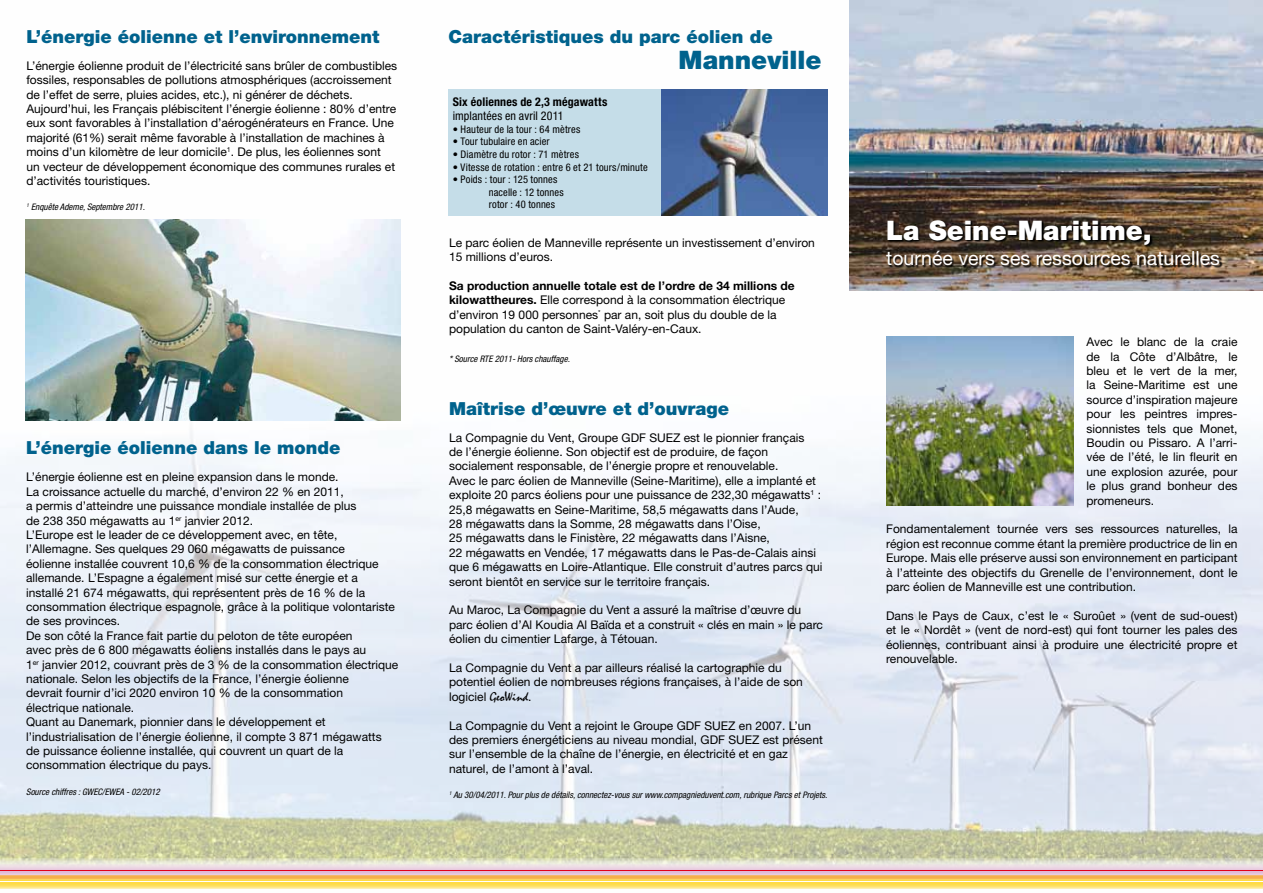
<style>
.page{position:relative;width:1263px;height:893px;background:#fff}
.page>*{position:absolute;margin:0;border:0;box-sizing:border-box;transform-origin:0 0}
.t1{font:900 27px "Helvetica Neue";color:#fff}
.t2{font:900 25.5px "Helvetica Neue";color:#00628d}
.t3{font:19.5px "Helvetica Neue";color:#fff}
.t4{font:900 18px "Helvetica Neue";color:#00628d}
.t5{font:12px/14.4px "Helvetica Neue";color:#000}
.t6{font:700 condensed 12px "Helvetica Neue";letter-spacing:.015em;color:#000}
.t7{font:condensed 12px "Helvetica Neue";letter-spacing:.01em;color:#000}
.t8{font:condensed 10.5px/12.6px "Helvetica Neue";letter-spacing:.015em;color:#000}
.t9{font:italic condensed 9px "Helvetica Neue";color:#000}
.s1{font-weight:700}
.s2{font-family:"Mistral";font-size:13.5px}
</style>
<div class="page">
<img style="left:0;top:89px;width:1263px;height:769px">
<img style="left:661px;top:89px;width:167px;height:127px">
<img style="left:26px;top:220px;width:374px;height:201px">
<svg style="left:0;top:858px;width:1263px;height:3px;background:#d6d8ba"></svg>
<svg style="left:0;top:882px;width:1263px;height:7px;background:#fee169"></svg>
<svg style="left:0;top:861px;width:1263px;height:20px;background:#ebd6c9"></svg>
<svg style="left:0;top:874px;width:1263px;height:5px;background:#f2b770"></svg>
<hr style="left:0;top:870px;width:1263px;height:1px;background:#e2001a">
<div style="left:449px;top:89px;width:212px;height:127px;background:#c5dde8"></div>
<img style="left:849px;top:0;width:414px;height:290px">
<svg style="left:887px;top:220px;width:335px;height:48px;background:#453728"></svg>
<img style="left:886px;top:337px;width:188px;height:169px">
<h3 class="t4" style="left:26px;top:26px;width:355px">L’énergie éolienne et l’environnement</h3>
<p class="t5" style="left:26px;top:58px;width:372px">L’énergie éolienne produit de l’électricité sans brûler de combustibles fossiles, responsables de pollutions atmosphériques (accroissement de l’effet de serre, pluies acides, etc.), ni générer de déchets.<br>Aujourd’hui, les Français plébiscitent l’énergie éolienne : 80% d’entre eux sont favorables à l’installation d’aérogénérateurs en France. Une majorité (61%) serait même favorable à l’installation de machines à moins d’un kilomètre de leur domicile<sup>1</sup>. De plus, les éoliennes sont<br>un vecteur de développement économique des communes rurales et d’activités touristiques.</p>
<p class="t9" style="left:26px;top:202px;width:120px"><sup>1</sup> Enquête Ademe, Septembre 2011.</p>
<h3 class="t4" style="left:26px;top:437px;width:316px">L’énergie éolienne dans le monde</h3>
<p class="t5" style="left:26px;top:470px;width:374px">L’énergie éolienne est en pleine expansion dans le monde.<br>La croissance actuelle du marché, d’environ 22 % en 2011,<br>a permis d’atteindre une puissance mondiale installée de plus<br>de 238 350 mégawatts au 1<sup>er</sup> janvier 2012.<br>L’Europe est le leader de ce développement avec, en tête, l’Allemagne. Ses quelques 29 060 mégawatts de puissance<br>éolienne installée couvrent 10,6 % de la consommation électrique allemande. L’Espagne a également misé sur cette énergie et a<br>installé 21 674 mégawatts, qui représentent près de 16 % de la consommation électrique espagnole, grâce à la politique volontariste de ses provinces.<br>De son côté la France fait partie du peloton de tête européen<br>avec près de 6 800 mégawatts éoliens installés dans le pays au<br>1<sup>er</sup> janvier 2012, couvrant près de 3 % de la consommation électrique nationale. Selon les objectifs de la France, l’énergie éolienne<br>devrait fournir d’ici 2020 environ 10 % de la consommation électrique nationale.<br>Quant au Danemark, pionnier dans le développement et l’industrialisation de l’énergie éolienne, il compte 3 871 mégawatts<br>de puissance éolienne installée, qui couvrent un quart de la consommation électrique du pays.</p>
<p class="t9" style="left:26px;top:786px;width:135px">Source chiffres : GWEC/EWEA - 02/2012</p>
<h3 class="t4" style="left:449px;top:26px;width:326px">Caractéristiques du parc éolien de</h3>
<h2 class="t2" style="left:679px;top:44px;width:145px">Manneville</h2>
<p class="t6" style="left:453px;top:94px;width:156px">Six éoliennes de 2,3 mégawatts</p>
<p class="t7" style="left:453px;top:109px;width:112px">implantées en avril 2011</p>
<p class="t8" style="left:453px;top:123px;width:129px">• Hauteur de la tour : 64 mètres</p>
<p class="t8" style="left:453px;top:135px;width:98px">• Tour tubulaire en acier</p>
<p class="t8" style="left:453px;top:148px;width:128px">• Diamètre du rotor : 71 mètres</p>
<p class="t8" style="left:453px;top:161px;width:196px">• Vitesse de rotation : entre 6 et 21 tours/minute</p>
<p class="t8" style="left:489px;top:173px;width:76px;text-indent:-36px">• Poids : tour : 125 tonnes nacelle : 12 tonnes rotor : 40 tonnes</p>
<p class="t5" style="left:449px;top:235px;width:367px">Le parc éolien de Manneville représente un investissement d’environ<br>15 millions d’euros.</p>
<p class="t5" style="left:449px;top:278px;width:347px"><span class="s1">Sa production annuelle totale est de l’ordre de 34 millions de kilowattheures.</span> Elle correspond à la consommation électrique d’environ 19 000 personnes<sup>*</sup> par an, soit plus du double de la population du canton de Saint-Valéry-en-Caux.</p>
<p class="t9" style="left:449px;top:353px;width:122px">* Source RTE 2011- Hors chauffage.</p>
<h3 class="t4" style="left:449px;top:397px;width:282px">Maîtrise d’œuvre et d’ouvrage</h3>
<p class="t5" style="left:449px;top:430px;width:375px">La Compagnie du Vent, Groupe GDF SUEZ est le pionnier français<br>de l’énergie éolienne. Son objectif est de produire, de façon socialement responsable, de l’énergie propre et renouvelable.<br>Avec le parc éolien de Manneville (Seine-Maritime), elle a implanté et exploite 20 parcs éoliens pour une puissance de 232,30 mégawatts<sup>1</sup> :<br>25,8 mégawatts en Seine-Maritime, 58,5 mégawatts dans l’Aude,<br>28 mégawatts dans la Somme, 28 mégawatts dans l’Oise,<br>25 mégawatts dans le Finistère, 22 mégawatts dans l’Aisne,<br>22 mégawatts en Vendée, 17 mégawatts dans le Pas-de-Calais ainsi que 6 mégawatts en Loire-Atlantique. Elle construit d’autres parcs qui seront bientôt en service sur le territoire français.</p>
<p class="t5" style="left:449px;top:603px;width:375px">Au Maroc, La Compagnie du Vent a assuré la maîtrise d’œuvre du parc éolien d’Al Koudia Al Baïda et a construit « clés en main » le parc éolien du cimentier Lafarge, à Tétouan.</p>
<p class="t5" style="left:449px;top:660px;width:355px">La Compagnie du Vent a par ailleurs réalisé la cartographie du potentiel éolien de nombreuses régions françaises, à l’aide de son logiciel <span class="s2">GeoWind</span>.</p>
<p class="t5" style="left:449px;top:718px;width:375px">La Compagnie du Vent a rejoint le Groupe GDF SUEZ en 2007. L’un des premiers énergéticiens au niveau mondial, GDF SUEZ est présent sur l’ensemble de la chaîne de l’énergie, en électricité et en gaz naturel, de l’amont à l’aval.</p>
<p class="t9" style="left:449px;top:789px;width:380px"><sup>1</sup> Au 30/04/2011. Pour plus de détails, connectez-vous sur www.compagnieduvent.com, rubrique Parcs et Projets.</p>
<h1 class="t1" style="left:886px;top:214px;width:267px">La Seine-Maritime,</h1>
<h3 class="t3" style="left:886px;top:247px;width:335px">tournée vers ses ressources naturelles</h3>
<p class="t5" style="left:1086px;top:335px;width:153px;text-align:justify">Avec le blanc de la craie de la Côte d’Albâtre, le bleu et le vert de la mer, la Seine-Maritime est une source d’inspiration majeure pour les peintres impres&shy;sionnistes tels que Monet, Boudin ou Pissaro. A l’arri&shy;vée de l’été, le lin fleurit en une explosion azurée, pour le plus grand bonheur des promeneurs.</p>
<p class="t5" style="left:886px;top:522px;width:353px;text-align:justify">Fondamentalement tournée vers ses ressources naturelles, la région est reconnue comme étant la première productrice de lin en Europe. Mais elle préserve aussi son environnement en participant à l’atteinte des objectifs du Grenelle de l’environnement, dont le parc éolien de Manneville est une contribution.</p>
<p class="t5" style="left:886px;top:608px;width:353px;text-align:justify">Dans le Pays de Caux, c’est le « Suroûet » (vent de sud-ouest) et le « Nordêt » (vent de nord-est) qui font tourner les pales des éoliennes, contribuant ainsi à produire une électricité propre et renouvelable.</p>
</div>
